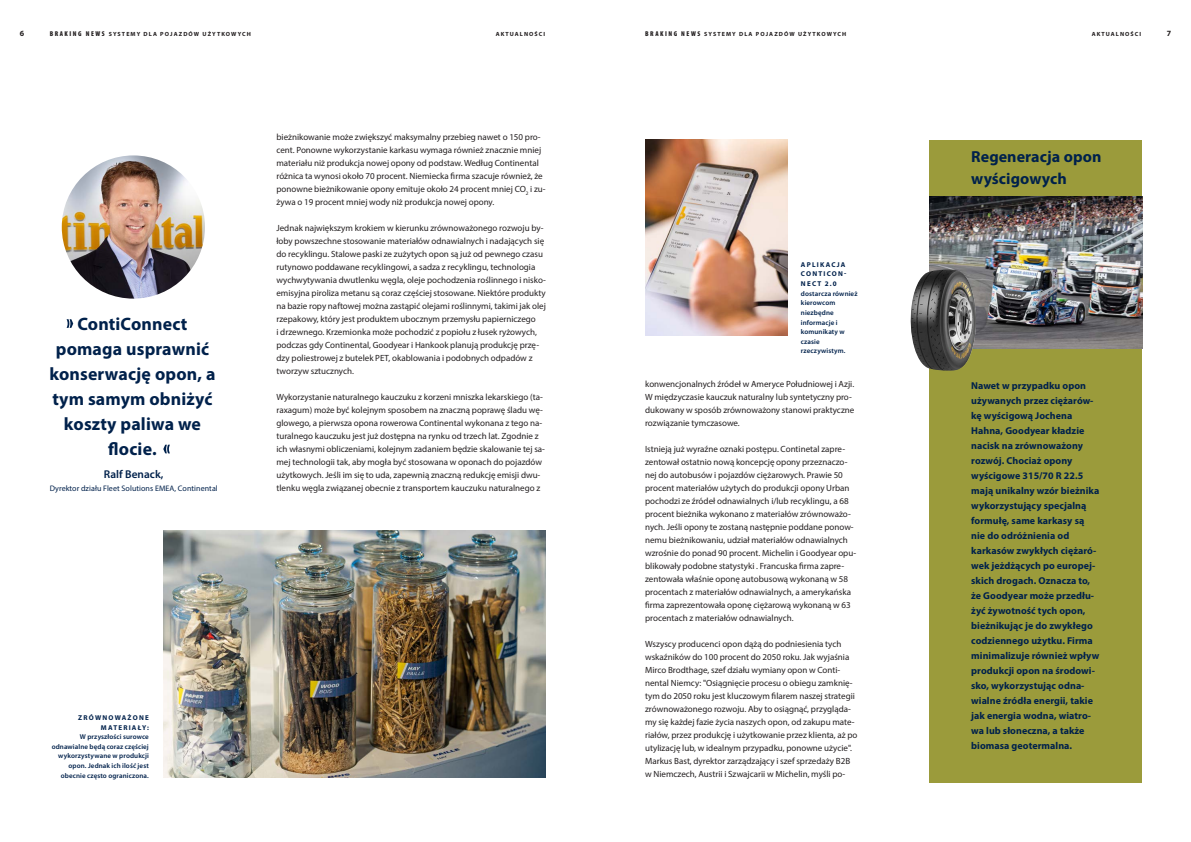
<style>
.page{position:relative;width:1191px;height:842px;background:#fff}
.page>*{position:absolute;margin:0;border:0;box-sizing:border-box;transform-origin:0 0}
.Zitat_22ot{font:700 18px/25px "Myriad Pro";letter-spacing:.01em;color:#00214b;text-align:center}
.Zitat_22ot-2{font:700 16px/22px "Myriad Pro";letter-spacing:.005em;color:#00214b}
.Fließtext{font:600 11.3px "Myriad Pro";letter-spacing:.005em;color:#00214b}
.Zitat_22ot-3{font:700 10px/15px "Myriad Pro";letter-spacing:.005em;color:#00214b}
.Fließtext-2{font:9px/13px "Myriad Pro";color:#231f20}
.Fließtext-3{font:8px "Myriad Pro";letter-spacing:.01em;color:#00214b}
.Kolumnentitel_Seitenzahl_LB{font:700 8px "Myriad Pro";color:#231f20}
.Kolumnentitel_Seitenzahl_RB{font:700 8px "Myriad Pro";color:#231f20}
.Zitatgeber_6pt_blau{font:600 7px/9.6px "Myriad Pro";letter-spacing:.015em;color:#00214b;text-align:right}
.Kolumnentitel_Text_LB{font:700 6px "Myriad Pro";letter-spacing:.18em;color:#231f20}
.Kolumnentitel_Text_RB{font:700 6px "Myriad Pro";letter-spacing:.18em;color:#231f20}
.s1{font-weight:900;font-stretch:condensed;font-size:7px}
.s2{font-weight:700}
</style>
<div class="page">
<img style="left:645px;top:140px;width:142px;height:195px">
<img style="left:62px;top:155px;width:143px;height:144px;border-radius:72px">
<img style="left:163px;top:530px;width:383px;height:247px">
<div style="left:928px;top:140px;width:213px;height:642px;background:#9b9b3b"></div>
<img style="left:929px;top:197px;width:213px;height:151px">
<img style="left:910px;top:269px;width:66px;height:102px">
<svg style="left:67px;top:319px;width:6px;height:9px"></svg>
<svg style="left:163px;top:445px;width:7px;height:8px"></svg>
<p class="Kolumnentitel_Seitenzahl_LB" style="left:20px;top:28px;width:6px">6</p>
<p class="Kolumnentitel_Text_LB" style="left:50px;top:30px;width:203px"><span class="s1">BRAKING NEWS</span> SYSTEMY DLA POJAZDÓW UŻYTKOWYCH</p>
<p class="Kolumnentitel_Text_RB" style="left:496px;top:30px;width:51px">AKTUALNOŚCI</p>
<p class="Kolumnentitel_Text_LB" style="left:645px;top:30px;width:203px"><span class="s1">BRAKING NEWS</span> SYSTEMY DLA POJAZDÓW UŻYTKOWYCH</p>
<p class="Kolumnentitel_Text_RB" style="left:1091px;top:30px;width:51px">AKTUALNOŚCI</p>
<p class="Kolumnentitel_Seitenzahl_RB" style="left:1166px;top:28px;width:6px">7</p>
<p class="Zitat_22ot" style="left:49px;top:311px;width:167px">ContiConnect pomaga usprawnić konserwację opon, a tym samym obniżyć koszty paliwa we flocie.</p>
<p class="Fließtext" style="left:104px;top:467px;width:61px">Ralf Benack,</p>
<p class="Fließtext-3" style="left:50px;top:483px;width:170px">Dyrektor działu Fleet Solutions EMEA, Continental</p>
<p class="Fließtext-2" style="left:276px;top:130px;width:271px">bieżnikowanie może zwiększyć maksymalny przebieg nawet o 150 pro&shy;cent. Ponowne wykorzystanie karkasu wymaga również znacznie mniej materiału niż produkcja nowej opony od podstaw. Według Continental różnica ta wynosi około 70 procent. Niemiecka firma szacuje również, że ponowne bieżnikowanie opony emituje około 24 procent mniej CO<sub>2</sub> i zu&shy;żywa o 19 procent mniej wody niż produkcja nowej opony.</p>
<p class="Fließtext-2" style="left:276px;top:221px;width:271px">Jednak największym krokiem w kierunku zrównoważonego rozwoju by&shy;łoby powszechne stosowanie materiałów odnawialnych i nadających się do recyklingu. Stalowe paski ze zużytych opon są już od pewnego czasu rutynowo poddawane recyklingowi, a sadza z recyklingu, technologia wychwytywania dwutlenku węgla, oleje pochodzenia roślinnego i nisko&shy;emisyjna piroliza metanu są coraz częściej stosowane. Niektóre produkty na bazie ropy naftowej można zastąpić olejami roślinnymi, takimi jak olej rzepakowy, który jest produktem ubocznym przemysłu papierniczego<br>i drzewnego. Krzemionka może pochodzić z popiołu z łusek ryżowych, podczas gdy Continental, Goodyear i Hankook planują produkcję przę&shy;dzy poliestrowej z butelek PET, okablowania i podobnych odpadów z tworzyw sztucznych.</p>
<p class="Fließtext-2" style="left:276px;top:390px;width:270px">Wykorzystanie naturalnego kauczuku z korzeni mniszka lekarskiego (ta&shy;raxagum) może być kolejnym sposobem na znaczną poprawę śladu wę&shy;glowego, a pierwsza opona rowerowa Continental wykonana z tego na&shy;turalnego kauczuku jest już dostępna na rynku od trzech lat. Zgodnie z ich własnymi obliczeniami, kolejnym zadaniem będzie skalowanie tej sa&shy;mej technologii tak, aby mogła być stosowana w oponach do pojazdów użytkowych. Jeśli im się to uda, zapewnią znaczną redukcję emisji dwu&shy;tlenku węgla związanej obecnie z transportem kauczuku naturalnego z</p>
<p class="Zitatgeber_6pt_blau" style="left:52px;top:713px;width:99px"><span class="s2">ZRÓWNOWAŻONE<br>MATERIAŁY:<br></span>W przyszłości surowce odnawialne będą coraz częściej wykorzystywane w produkcji opon. Jednak ich ilość jest obecnie często ograniczona.</p>
<p class="Zitatgeber_6pt_blau" style="left:801px;top:260px;width:58px;text-align:left"><span class="s2">APLIKACJA<br>CONTICON-<br>NECT 2.0 </span>dostarcza również kierowcom niezbędne informacje i komunikaty w czasie rzeczywistym.</p>
<p class="Fließtext-2" style="left:645px;top:377px;width:211px">konwencjonalnych źródeł w Ameryce Południowej i Azji.<br>W międzyczasie kauczuk naturalny lub syntetyczny pro&shy;dukowany w sposób zrównoważony stanowi praktyczne rozwiązanie tymczasowe.</p>
<p class="Fließtext-2" style="left:645px;top:442px;width:212px">Istnieją już wyraźne oznaki postępu. Continetal zapre&shy;zentował ostatnio nową koncepcję opony przeznaczo&shy;nej do autobusów i pojazdów ciężarowych. Prawie 50 procent materiałów użytych do produkcji opony Urban pochodzi ze źródeł odnawialnych i/lub recyklingu, a 68 procent bieżnika wykonano z materiałów zrównoważo&shy;nych. Jeśli opony te zostaną następnie poddane ponow&shy;nemu bieżnikowaniu, udział materiałów odnawialnych wzrośnie do ponad 90 procent. Michelin i Goodyear opu&shy;blikowały podobne statystyki . Francuska firma zapre&shy;zentowała właśnie oponę autobusową wykonaną w 58 procentach z materiałów odnawialnych, a amerykańska firma zaprezentowała oponę ciężarową wykonaną w 63 procentach z materiałów odnawialnych.</p>
<p class="Fließtext-2" style="left:645px;top:637px;width:214px">Wszyscy producenci opon dążą do podniesienia tych wskaźników do 100 procent do 2050 roku. Jak wyjaśnia Mirco Brodthage, szef działu wymiany opon w Conti&shy;nental Niemcy: "Osiągnięcie procesu o obiegu zamknię&shy;tym do 2050 roku jest kluczowym filarem naszej strategii zrównoważonego rozwoju. Aby to osiągnąć, przygląda&shy;my się każdej fazie życia naszych opon, od zakupu mate&shy;riałów, przez produkcję i użytkowanie przez klienta, aż po utylizację lub, w idealnym przypadku, ponowne użycie".<br>Markus Bast, dyrektor zarządzający i szef sprzedaży B2B w Niemczech, Austrii i Szwajcarii w Michelin, myśli po-</p>
<p class="Zitat_22ot-2" style="left:971px;top:145px;width:132px">Regeneracja opon wyścigowych</p>
<p class="Zitat_22ot-3" style="left:971px;top:377px;width:130px">Nawet w przypadku opon używanych przez ciężarów&shy;kę wyścigową Jochena<br>Hahna, Goodyear kładzie nacisk na zrównoważony rozwój. Chociaż opony wyścigowe 315/70 R 22.5 mają unikalny wzór bieżnika wykorzystujący specjalną formułę, same karkasy są nie do odróżnienia od karkasów zwykłych ciężaró&shy;wek jeżdżących po europej&shy;skich drogach. Oznacza to, że Goodyear może przedłu&shy;żyć żywotność tych opon, bieżnikując je do zwykłego codziennego użytku. Firma minimalizuje również wpływ produkcji opon na środowi&shy;sko, wykorzystując odna&shy;wialne źródła energii, takie jak energia wodna, wiatro&shy;wa lub słoneczna, a także biomasa geotermalna.</p>
</div>
